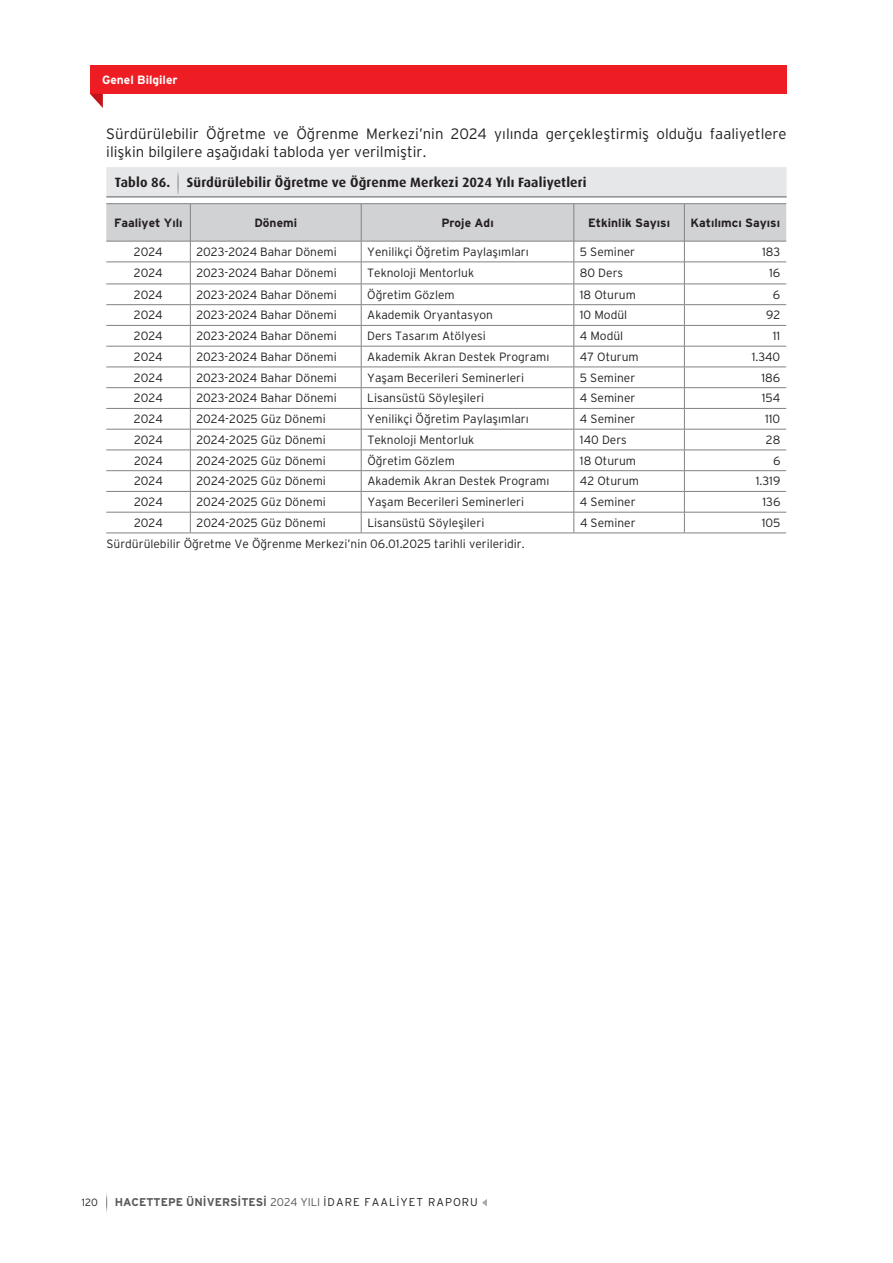
<style>
.page{position:relative;width:893px;height:1263px;background:#fff}
.page>*{position:absolute;margin:0;border:0;box-sizing:border-box;transform-origin:0 0}
.t1{font:300 15px/18px "Interstate";color:#231f20}
.t2{font:700 13.5px "Dax";letter-spacing:.015em;color:#231f20}
.t3{font:300 12px "Interstate";color:#231f20}
.t4{font:700 12px "Interstate";color:#231f20}
.t5{font:700 12px "Interstate";color:#fff}
.t6{font:700 11.25px "Interstate";color:#57585a}
.t7{font:300 10.5px "Interstate";color:#231f20}
.s1{font-weight:300}
.s2{font-weight:300;color:#231f20}
</style>
<div class="page">
<div style="left:90px;top:65px;width:697px;height:29px;background:#ee1d23"></div>
<svg style="left:90px;top:94px;width:13px;height:14px"></svg>
<svg style="left:482px;top:1199px;width:5px;height:7px"></svg>
<svg style="left:106px;top:1193px;width:1px;height:20px"></svg>
<hr style="left:106px;top:203px;width:84px;height:1px;background:#808285">
<hr style="left:190px;top:203px;width:171px;height:1px;background:#808285">
<hr style="left:361px;top:203px;width:213px;height:1px;background:#808285">
<hr style="left:574px;top:203px;width:110px;height:1px;background:#808285">
<hr style="left:684px;top:203px;width:102px;height:1px;background:#808285">
<svg style="left:106px;top:204px;width:680px;height:329px"></svg>
<hr style="left:106px;top:533px;width:84px;height:1px;background:#808285">
<hr style="left:190px;top:533px;width:171px;height:1px;background:#808285">
<hr style="left:361px;top:533px;width:213px;height:1px;background:#808285">
<hr style="left:574px;top:533px;width:110px;height:1px;background:#808285">
<hr style="left:684px;top:533px;width:102px;height:1px;background:#808285">
<div style="left:106px;top:167px;width:681px;height:30px;background:#e6e7e9"></div>
<p class="t5" style="left:102px;top:74px;width:77px">Genel Bilgiler</p>
<p class="t1" style="left:106px;top:124px;width:682px">Sürdürülebilir Öğretme ve Öğrenme Merkezi’nin 2024 yılında gerçekleştirmiş olduğu faaliyetlere ilişkin bilgilere aşağıdaki tabloda yer verilmiştir.</p>
<p class="t2" style="left:115px;top:175px;width:473px">Tablo 86. Sürdürülebilir Öğretme ve Öğrenme Merkezi 2024 Yılı Faaliyetleri</p>
<p class="t4" style="left:114px;top:216px;width:70px">Faaliyet Yılı</p>
<p class="t4" style="left:254px;top:216px;width:44px">Dönemi</p>
<p class="t4" style="left:441px;top:216px;width:54px">Proje Adı</p>
<p class="t4" style="left:588px;top:216px;width:83px">Etkinlik Sayısı</p>
<p class="t4" style="left:690px;top:216px;width:91px">Katılımcı Sayısı</p>
<p class="t3" style="left:134px;top:245px;width:30px">2024</p>
<p class="t3" style="left:196px;top:245px;width:142px">2023-2024 Bahar Dönemi</p>
<p class="t3" style="left:367px;top:245px;width:163px">Yenilikçi Öğretim Paylaşımları</p>
<p class="t3" style="left:580px;top:245px;width:57px">5 Seminer</p>
<p class="t3" style="left:762px;top:245px;width:20px">183</p>
<p class="t3" style="left:134px;top:266px;width:30px">2024</p>
<p class="t3" style="left:196px;top:266px;width:142px">2023-2024 Bahar Dönemi</p>
<p class="t3" style="left:367px;top:266px;width:108px">Teknoloji Mentorluk</p>
<p class="t3" style="left:580px;top:266px;width:45px">80 Ders</p>
<p class="t3" style="left:769px;top:266px;width:13px">16</p>
<p class="t3" style="left:134px;top:288px;width:30px">2024</p>
<p class="t3" style="left:196px;top:288px;width:142px">2023-2024 Bahar Dönemi</p>
<p class="t3" style="left:367px;top:288px;width:89px">Öğretim Gözlem</p>
<p class="t3" style="left:580px;top:288px;width:58px">18 Oturum</p>
<p class="t3" style="left:773px;top:288px;width:9px">6</p>
<p class="t3" style="left:134px;top:308px;width:30px">2024</p>
<p class="t3" style="left:196px;top:308px;width:142px">2023-2024 Bahar Dönemi</p>
<p class="t3" style="left:367px;top:308px;width:127px">Akademik Oryantasyon</p>
<p class="t3" style="left:580px;top:308px;width:49px">10 Modül</p>
<p class="t3" style="left:766px;top:308px;width:16px">92</p>
<p class="t3" style="left:134px;top:329px;width:30px">2024</p>
<p class="t3" style="left:196px;top:329px;width:142px">2023-2024 Bahar Dönemi</p>
<p class="t3" style="left:367px;top:329px;width:120px">Ders Tasarım Atölyesi</p>
<p class="t3" style="left:580px;top:329px;width:45px">4 Modül</p>
<p class="t3" style="left:773px;top:329px;width:9px">11</p>
<p class="t3" style="left:134px;top:350px;width:30px">2024</p>
<p class="t3" style="left:196px;top:350px;width:142px">2023-2024 Bahar Dönemi</p>
<p class="t3" style="left:367px;top:350px;width:184px">Akademik Akran Destek Programı</p>
<p class="t3" style="left:580px;top:350px;width:60px">47 Oturum</p>
<p class="t3" style="left:752px;top:350px;width:30px">1.340</p>
<p class="t3" style="left:134px;top:371px;width:30px">2024</p>
<p class="t3" style="left:196px;top:371px;width:142px">2023-2024 Bahar Dönemi</p>
<p class="t3" style="left:367px;top:371px;width:158px">Yaşam Becerileri Seminerleri</p>
<p class="t3" style="left:580px;top:371px;width:57px">5 Seminer</p>
<p class="t3" style="left:762px;top:371px;width:20px">186</p>
<p class="t3" style="left:134px;top:391px;width:30px">2024</p>
<p class="t3" style="left:196px;top:391px;width:142px">2023-2024 Bahar Dönemi</p>
<p class="t3" style="left:367px;top:391px;width:118px">Lisansüstü Söyleşileri</p>
<p class="t3" style="left:580px;top:391px;width:57px">4 Seminer</p>
<p class="t3" style="left:762px;top:391px;width:20px">154</p>
<p class="t3" style="left:134px;top:412px;width:30px">2024</p>
<p class="t3" style="left:196px;top:412px;width:131px">2024-2025 Güz Dönemi</p>
<p class="t3" style="left:367px;top:412px;width:163px">Yenilikçi Öğretim Paylaşımları</p>
<p class="t3" style="left:580px;top:412px;width:57px">4 Seminer</p>
<p class="t3" style="left:765px;top:412px;width:17px">110</p>
<p class="t3" style="left:134px;top:433px;width:30px">2024</p>
<p class="t3" style="left:196px;top:433px;width:131px">2024-2025 Güz Dönemi</p>
<p class="t3" style="left:367px;top:433px;width:108px">Teknoloji Mentorluk</p>
<p class="t3" style="left:580px;top:433px;width:48px">140 Ders</p>
<p class="t3" style="left:766px;top:433px;width:16px">28</p>
<p class="t3" style="left:134px;top:454px;width:30px">2024</p>
<p class="t3" style="left:196px;top:454px;width:131px">2024-2025 Güz Dönemi</p>
<p class="t3" style="left:367px;top:454px;width:89px">Öğretim Gözlem</p>
<p class="t3" style="left:580px;top:454px;width:58px">18 Oturum</p>
<p class="t3" style="left:773px;top:454px;width:9px">6</p>
<p class="t3" style="left:134px;top:474px;width:30px">2024</p>
<p class="t3" style="left:196px;top:474px;width:131px">2024-2025 Güz Dönemi</p>
<p class="t3" style="left:367px;top:474px;width:184px">Akademik Akran Destek Programı</p>
<p class="t3" style="left:580px;top:474px;width:61px">42 Oturum</p>
<p class="t3" style="left:756px;top:474px;width:26px">1.319</p>
<p class="t3" style="left:134px;top:495px;width:30px">2024</p>
<p class="t3" style="left:196px;top:495px;width:131px">2024-2025 Güz Dönemi</p>
<p class="t3" style="left:367px;top:495px;width:158px">Yaşam Becerileri Seminerleri</p>
<p class="t3" style="left:580px;top:495px;width:57px">4 Seminer</p>
<p class="t3" style="left:762px;top:495px;width:19px">136</p>
<p class="t3" style="left:134px;top:516px;width:30px">2024</p>
<p class="t3" style="left:196px;top:516px;width:131px">2024-2025 Güz Dönemi</p>
<p class="t3" style="left:367px;top:516px;width:118px">Lisansüstü Söyleşileri</p>
<p class="t3" style="left:580px;top:516px;width:57px">4 Seminer</p>
<p class="t3" style="left:762px;top:516px;width:20px">105</p>
<p class="t3" style="left:106px;top:537px;width:420px">Sürdürülebilir Öğretme Ve Öğrenme Merkezi’nin 06.01.2025 tarihli verileridir.</p>
<p class="t7" style="left:82px;top:1196px;width:17px">120</p>
<p class="t6" style="left:115px;top:1196px;width:365px">HACETTEPE ÜNİVERSİTESİ <span class="s1">2024 YILI</span> <span class="s2">İDARE FAALİYET RAPORU</span></p>
</div>
